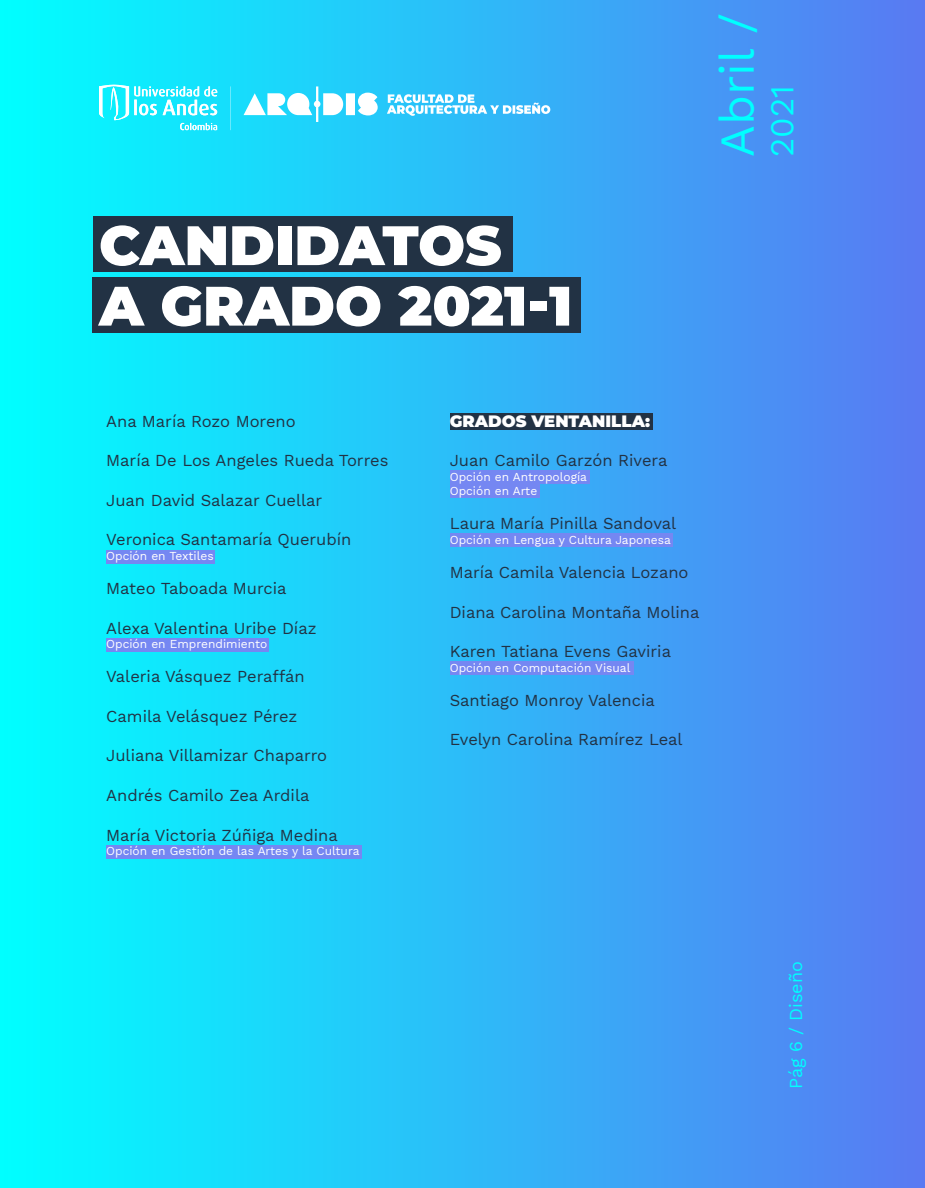
<style>
.page{position:relative;width:925px;height:1188px;background:#fff}
.page>*{position:absolute;margin:0;border:0;box-sizing:border-box;transform-origin:0 0}
.t1{font:900 55.5px/60.4px "Montserrat";color:#fff}
.t2{font:47.85px "Work Sans";color:#0ff}
.t3{font:33px "Work Sans";color:#0ff}
.t4{font:18px "Work Sans";color:#0ff}
.t5{font:16.5px "Work Sans";color:#223244}
.t6{font:900 16.5px "Montserrat";color:#fff}
.t7{font:12px/14.4px "Work Sans";color:#fff}
</style>
<div class="page">
<div style="left:0;top:0;width:925px;height:1188px;background:linear-gradient(to right,#0ff,#5979f2)"></div>
<div style="left:450px;top:413px;width:202px;height:16px;background:#223244"></div>
<svg style="left:358px;top:93px;width:20px;height:22px"></svg>
<div style="left:346px;top:93px;width:9px;height:22px;background:#fff"></div>
<svg style="left:243px;top:86px;width:100px;height:36px"></svg>
<svg style="left:387px;top:94px;width:163px;height:22px"></svg>
<svg style="left:99px;top:85px;width:118px;height:45px"></svg>
<hr style="left:230px;top:86px;width:1px;height:44px;background:#fff">
<div style="left:93px;top:217px;width:419px;height:55px;background:#223244"></div>
<div style="left:93px;top:277px;width:488px;height:56px;background:#223244"></div>
<div style="left:106px;top:550px;width:109px;height:13px;background:#7587f2"></div>
<div style="left:106px;top:638px;width:163px;height:14px;background:#7587f2"></div>
<div style="left:106px;top:845px;width:256px;height:13px;background:#7587f2"></div>
<div style="left:450px;top:470px;width:139px;height:14px;background:#7587f2"></div>
<div style="left:450px;top:485px;width:89px;height:13px;background:#7587f2"></div>
<div style="left:450px;top:533px;width:222px;height:13px;background:#7587f2"></div>
<div style="left:450px;top:661px;width:183px;height:13px;background:#7587f2"></div>
<h1 class="t1" style="left:99px;top:212px;width:475px">CANDIDATOS<br>A GRADO 2021-1</h1>
<h2 class="t2" style="left:701px;top:157px;width:146px;rotate:-90deg">Abril /</h2>
<h3 class="t3" style="left:757px;top:157px;width:73px;rotate:-90deg">2021</h3>
<p class="t5" style="left:106px;top:408px;width:191px">Ana María Rozo Moreno</p>
<p class="t5" style="left:106px;top:448px;width:284px">María De Los Angeles Rueda Torres</p>
<p class="t5" style="left:106px;top:488px;width:217px">Juan David Salazar Cuellar</p>
<p class="t5" style="left:106px;top:527px;width:247px">Veronica Santamaría Querubín</p>
<p class="t7" style="left:106px;top:548px;width:109px">Opción en Textiles</p>
<p class="t5" style="left:106px;top:576px;width:182px">Mateo Taboada Murcia</p>
<p class="t5" style="left:106px;top:615px;width:212px">Alexa Valentina Uribe Díaz</p>
<p class="t7" style="left:106px;top:636px;width:163px">Opción en Emprendimiento</p>
<p class="t5" style="left:106px;top:664px;width:200px">Valeria Vásquez Peraffán</p>
<p class="t5" style="left:106px;top:704px;width:193px">Camila Velásquez Pérez</p>
<p class="t5" style="left:106px;top:743px;width:222px">Juliana Villamizar Chaparro</p>
<p class="t5" style="left:106px;top:783px;width:205px">Andrés Camilo Zea Ardila</p>
<p class="t5" style="left:106px;top:822px;width:233px">María Victoria Zúñiga Medina</p>
<p class="t7" style="left:106px;top:843px;width:255px">Opción en Gestión de las Artes y la Cultura</p>
<p class="t6" style="left:450px;top:409px;width:202px">GRADOS VENTANILLA:</p>
<p class="t5" style="left:450px;top:448px;width:219px">Juan Camilo Garzón Rivera</p>
<p class="t7" style="left:450px;top:469px;width:139px">Opción en Antropología<br>Opción en Arte</p>
<p class="t5" style="left:450px;top:511px;width:228px">Laura María Pinilla Sandoval</p>
<p class="t7" style="left:450px;top:532px;width:223px">Opción en Lengua y Cultura Japonesa</p>
<p class="t5" style="left:450px;top:560px;width:240px">María Camila Valencia Lozano</p>
<p class="t5" style="left:450px;top:599px;width:251px">Diana Carolina Montaña Molina</p>
<p class="t5" style="left:450px;top:639px;width:223px">Karen Tatiana Evens Gaviria</p>
<p class="t7" style="left:450px;top:660px;width:182px">Opción en Computación Visual</p>
<p class="t5" style="left:450px;top:688px;width:206px">Santiago Monroy Valencia</p>
<p class="t5" style="left:450px;top:727px;width:234px">Evelyn Carolina Ramírez Leal</p>
<p class="t4" style="left:782px;top:1089px;width:129px;rotate:-90deg">Pág 6 / Diseño</p>
</div>
